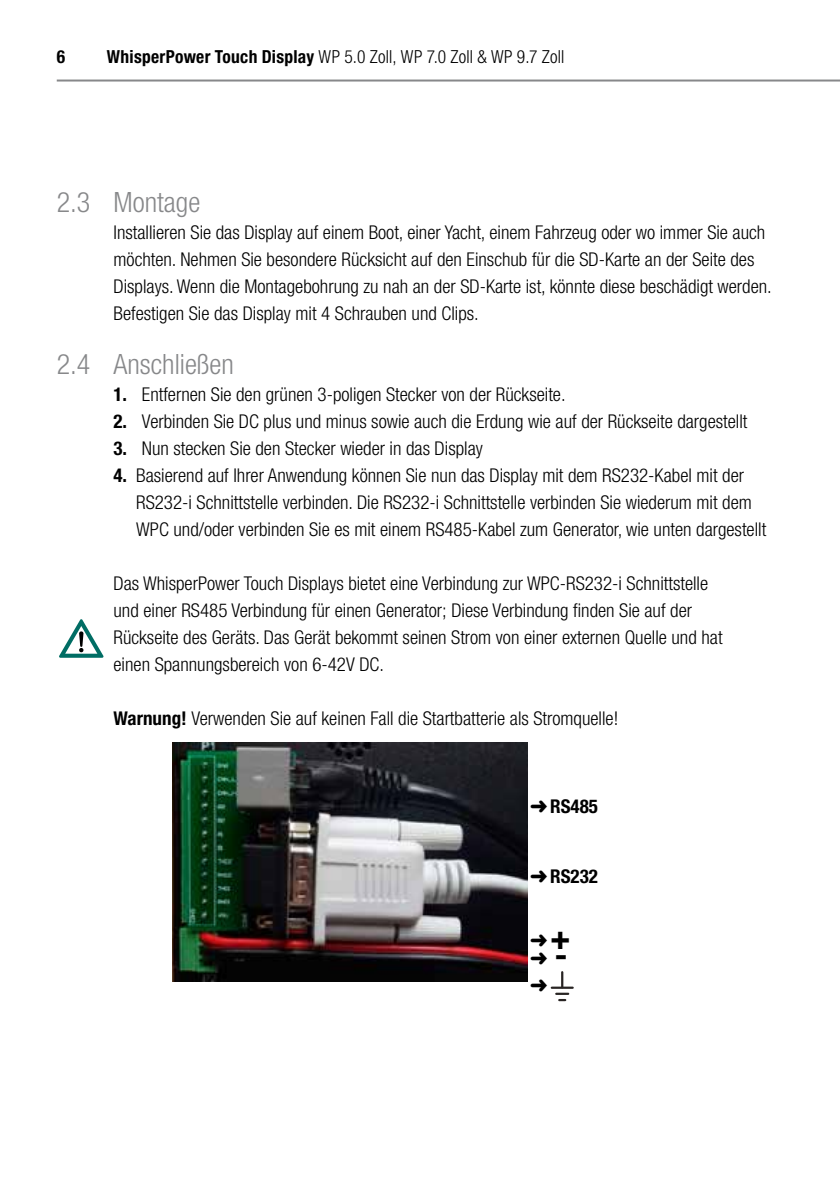
<style>
.page{position:relative;width:840px;height:1191px;background:#fff}
.page>*{position:absolute;margin:0;border:0;box-sizing:border-box;transform-origin:0 0}
.t1{font:700 condensed 34px "Helvetica Neue";color:#000}
.t2{font:300 condensed 28px "Helvetica Neue LT Pro";color:#87888a}
.t3{font:300 condensed 19px/27px "Helvetica Neue";color:#000}
.t4{font:700 condensed 19px "Helvetica Neue";color:#000}
.t5{font:300 condensed 18px "Helvetica Neue LT Pro";letter-spacing:.015em;color:#000}
.t6{font:700 condensed 18px "Helvetica Neue LT Pro";color:#000}
.s1{font-weight:700}
</style>
<div class="page">
<hr style="left:57px;top:80px;width:782px;height:2px;background:#87888a">
<img style="left:172px;top:742px;width:355px;height:239px">
<hr style="left:560px;top:972px;width:3px;height:15px;background:#282423">
<hr style="left:551px;top:986px;width:21px;height:2px;background:#282423">
<svg style="left:556px;top:992px;width:12px;height:9px"></svg>
<svg style="left:59px;top:619px;width:44px;height:39px"></svg>
<p class="t6" style="left:57px;top:46px;width:10px">6</p>
<p class="t5" style="left:107px;top:47px;width:459px"><span class="s1">WhisperPower Touch Display</span> WP 5.0 Zoll, WP 7.0 Zoll &amp; WP 9.7 Zoll</p>
<h2 class="t2" style="left:57px;top:186px;width:145px">2.3 Montage</h2>
<p class="t3" style="left:113px;top:219px;width:659px">Installieren Sie das Display auf einem Boot, einer Yacht, einem Fahrzeug oder wo immer Sie auch möchten. Nehmen Sie besondere Rücksicht auf den Einschub für die SD-Karte an der Seite des Displays. Wenn die Montagebohrung zu nah an der SD-Karte ist, könnte diese beschädigt werden.<br>Befestigen Sie das Display mit 4 Schrauben und Clips.</p>
<h2 class="t2" style="left:57px;top:348px;width:178px">2.4 Anschließen</h2>
<p class="t3" style="left:113px;top:381px;width:453px"><span class="s1">1.</span> Entfernen Sie den grünen 3-poligen Stecker von der Rückseite.</p>
<p class="t3" style="left:113px;top:408px;width:635px"><span class="s1">2.</span> Verbinden Sie DC plus und minus sowie auch die Erdung wie auf der Rückseite dargestellt</p>
<p class="t3" style="left:113px;top:435px;width:370px"><span class="s1">3.</span> Nun stecken Sie den Stecker wieder in das Display</p>
<p class="t3" style="left:136px;top:462px;width:631px;text-indent:-23px"><span class="s1">4.</span> Basierend auf Ihrer Anwendung können Sie nun das Display mit dem RS232-Kabel mit der<br>RS232-i Schnittstelle verbinden. Die RS232-i Schnittstelle verbinden Sie wiederum mit dem<br>WPC und/oder verbinden Sie es mit einem RS485-Kabel zum Generator, wie unten dargestellt</p>
<p class="t3" style="left:113px;top:570px;width:610px">Das WhisperPower Touch Displays bietet eine Verbindung zur WPC-RS232-i Schnittstelle und einer RS485 Verbindung für einen Generator; Diese Verbindung finden Sie auf der Rückseite des Geräts. Das Gerät bekommt seinen Strom von einer externen Quelle und hat einen Spannungsbereich von 6-42V DC.</p>
<p class="t3" style="left:113px;top:705px;width:506px"><span class="s1">Warnung!</span> Verwenden Sie auf keinen Fall die Startbatterie als Stromquelle!</p>
<p class="t4" style="left:530px;top:795px;width:69px">➜RS485</p>
<p class="t4" style="left:530px;top:865px;width:69px">➜RS232</p>
<h1 class="t1" style="left:530px;top:916px;width:42px">➜+</h1>
<h1 class="t1" style="left:530px;top:934px;width:39px">➜ -</h1>
</div>
